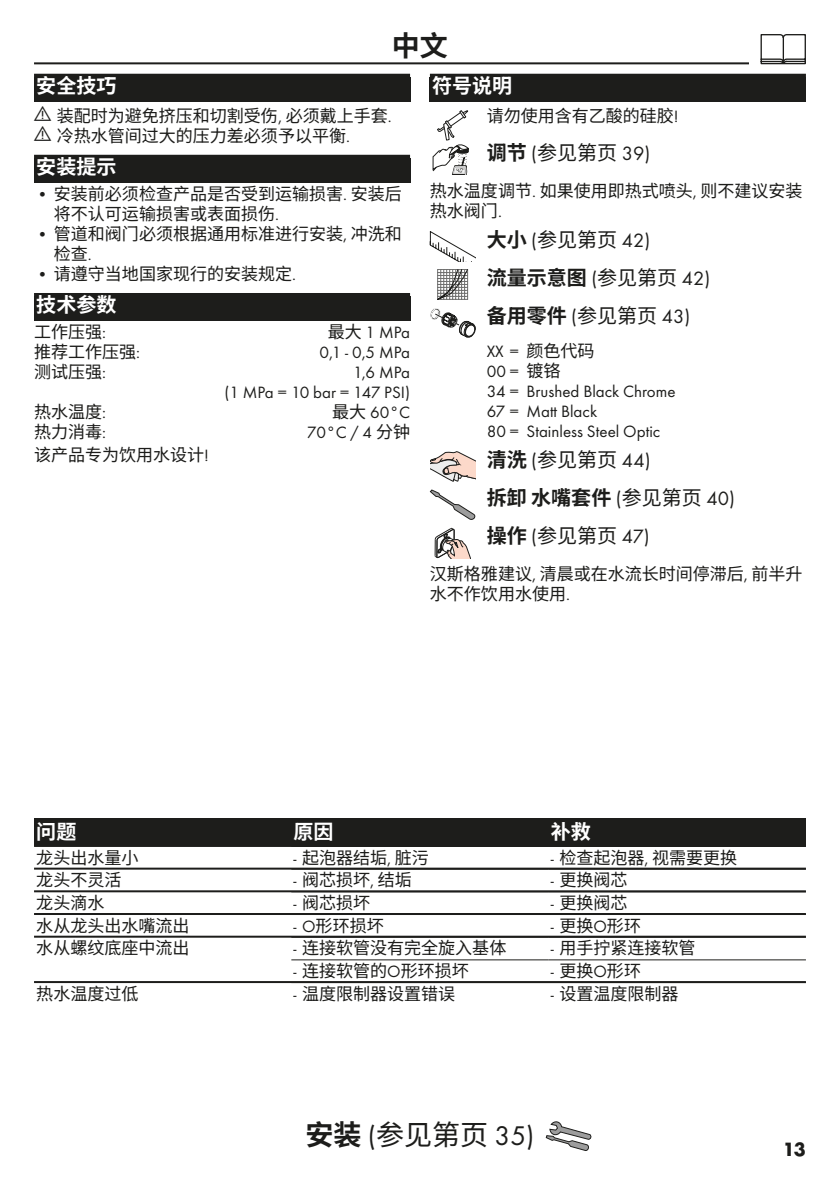
<style>
.page{position:relative;width:840px;height:1191px;background:#fff}
.page>*{position:absolute;margin:0;border:0;box-sizing:border-box;transform-origin:0 0}
.Montage_mit_Symbol_ZH{font:28px "Futura TOT Boo";color:#1d1d1b}
.Sprache_Rahmenwechsel_ZH{font:700 28px "Noto Sans SC";color:#1d1d1b}
.Ueberschrift_Grafik_ZH{font:700 20px "Noto Sans SC";color:#1d1d1b}
.Ueberschrift_Grafik__folgeText_ZH{font:20px "Futura TOT Boo";color:#1d1d1b}
.Ueberschrift_Grafik_ZH-2{font:20px "Futura TOT Boo";color:#1d1d1b}
.Ueberschrift_ZH{font:700 20px "Noto Sans SC";color:#fff}
.Tabelle_Kopf_ZH{font:700 20px "Noto Sans SC";color:#fff}
.Ueberschrift___ZH{font:700 20px "Noto Sans SC";color:#fff}
.t1{font:700 20px "Futura TOT";color:#1d1d1b}
.Normaltext_nach_Grafik_ZH{font:17px/20px "Noto Sans SC";color:#1d1d1b}
.Farbe_ZH{font:17px "Futura TOT Boo";color:#1d1d1b}
.Techn__Daten_ZH{font:17px "Futura TOT Boo";color:#1d1d1b}
.Tabelle_Spalte_ZH{font:17px "Noto Sans SC";color:#1d1d1b}
.Techn__Daten_ZH-2{font:17px "Noto Sans SC";color:#1d1d1b}
.Normaltext_Grafik_ZH{font:17px "Noto Sans SC";color:#1d1d1b}
.Normaltext_ZH{font:17px "Noto Sans SC";color:#1d1d1b}
.Farbe_ZH-2{font:17px "Noto Sans SC";color:#1d1d1b}
.s1{font-family:"Glyphen fuer TD"}
.s2{font-family:"Futura TOT Boo"}
.s3{font-family:"Noto Sans SC"}
.s4{font-family:"Noto Sans SC";font-weight:700}
.s5{font-family:"Futura TOT Boo";font-weight:400}
.s6{font-weight:400}
</style>
<div class="page">
<hr style="left:34px;top:62px;width:771px;height:2px;background:#1d1d1b">
<div style="left:748px;top:34px;width:68px;height:34px;background:#fff"></div>
<svg style="left:760px;top:34px;width:45px;height:30px"></svg>
<svg style="left:545px;top:1121px;width:46px;height:29px"></svg>
<div style="left:34px;top:74px;width:376px;height:28px;background:#1d1d1b"></div>
<div style="left:34px;top:155px;width:376px;height:28px;background:#1d1d1b"></div>
<div style="left:34px;top:293px;width:376px;height:28px;background:#1d1d1b"></div>
<div style="left:429px;top:74px;width:376px;height:28px;background:#1d1d1b"></div>
<svg style="left:432px;top:110px;width:36px;height:65px"></svg>
<svg style="left:429px;top:231px;width:46px;height:30px"></svg>
<svg style="left:437px;top:269px;width:31px;height:30px"></svg>
<svg style="left:430px;top:308px;width:45px;height:30px"></svg>
<svg style="left:430px;top:451px;width:45px;height:30px"></svg>
<svg style="left:429px;top:489px;width:46px;height:31px"></svg>
<svg style="left:434px;top:528px;width:36px;height:30px"></svg>
<div style="left:34px;top:818px;width:260px;height:28px;background:#1d1d1b"></div>
<div style="left:288px;top:818px;width:263px;height:28px;background:#1d1d1b"></div>
<div style="left:545px;top:818px;width:260px;height:28px;background:#1d1d1b"></div>
<hr style="left:34px;top:845px;width:771px;height:2px;background:#1d1d1b">
<hr style="left:34px;top:867px;width:771px;height:2px;background:#1d1d1b">
<hr style="left:34px;top:890px;width:771px;height:2px;background:#1d1d1b">
<hr style="left:34px;top:913px;width:771px;height:2px;background:#1d1d1b">
<hr style="left:34px;top:935px;width:771px;height:2px;background:#1d1d1b">
<hr style="left:291px;top:959px;width:257px;height:1px;background:#1d1d1b">
<hr style="left:548px;top:959px;width:257px;height:1px;background:#1d1d1b">
<hr style="left:34px;top:981px;width:771px;height:2px;background:#1d1d1b">
<p class="Sprache_Rahmenwechsel_ZH" style="left:392px;top:30px;width:57px">中文</p>
<p class="Ueberschrift___ZH" style="left:36px;top:75px;width:81px">安全技巧</p>
<p class="Normaltext_nach_Grafik_ZH" style="left:34px;top:106px;width:359px"><span class="s1">!</span> 装配时为避免挤压和切割受伤<span class="s2">,</span> 必须戴上手套<span class="s2">.</span></p>
<p class="Normaltext_nach_Grafik_ZH" style="left:34px;top:126px;width:317px"><span class="s1">!</span> 冷热水管间过大的压力差必须予以平衡<span class="s2">.</span></p>
<p class="Ueberschrift_ZH" style="left:36px;top:156px;width:81px">安装提示</p>
<p class="Normaltext_nach_Grafik_ZH" style="left:54px;top:184px;width:349px;text-indent:-17px"><span class="s2">•</span> 安装前必须检查产品是否受到运输损害<span class="s2">.</span> 安装后将不认可运输损害或表面损伤<span class="s2">.</span></p>
<p class="Normaltext_nach_Grafik_ZH" style="left:54px;top:224px;width:349px;text-indent:-17px"><span class="s2">•</span> 管道和阀门必须根据通用标准进行安装<span class="s2">,</span> 冲洗和检查<span class="s2">.</span></p>
<p class="Normaltext_nach_Grafik_ZH" style="left:37px;top:264px;width:260px"><span class="s2">•</span> 请遵守当地国家现行的安装规定<span class="s2">.</span></p>
<p class="Ueberschrift_ZH" style="left:36px;top:294px;width:81px">技术参数</p>
<p class="Techn__Daten_ZH-2" style="left:34px;top:322px;width:73px">工作压强<span class="s2">:</span></p>
<p class="Techn__Daten_ZH" style="left:327px;top:322px;width:84px"><span class="s3">最大</span> 1 MPa</p>
<p class="Techn__Daten_ZH-2" style="left:34px;top:342px;width:107px">推荐工作压强<span class="s2">:</span></p>
<p class="Techn__Daten_ZH" style="left:319px;top:342px;width:92px">0,1 - 0,5 MPa</p>
<p class="Techn__Daten_ZH-2" style="left:34px;top:362px;width:73px">测试压强<span class="s2">:</span></p>
<p class="Techn__Daten_ZH" style="left:353px;top:362px;width:58px">1,6 MPa</p>
<p class="Techn__Daten_ZH" style="left:224px;top:382px;width:187px">(1 MPa = 10 bar = 147 PSI)</p>
<p class="Techn__Daten_ZH-2" style="left:34px;top:402px;width:73px">热水温度<span class="s2">:</span></p>
<p class="Techn__Daten_ZH" style="left:332px;top:402px;width:79px"><span class="s3">最大</span> 60°C</p>
<p class="Techn__Daten_ZH-2" style="left:34px;top:422px;width:73px">热力消毒<span class="s2">:</span></p>
<p class="Techn__Daten_ZH" style="left:306px;top:422px;width:105px">70°C / 4 <span class="s3">分钟</span></p>
<p class="Normaltext_ZH" style="left:34px;top:445px;width:176px">该产品专为饮用水设计<span class="s2">!</span></p>
<p class="Ueberschrift_ZH" style="left:432px;top:75px;width:81px">符号说明</p>
<p class="Normaltext_Grafik_ZH" style="left:486px;top:106px;width:193px">请勿使用含有乙酸的硅胶<span class="s2">!</span></p>
<p class="Ueberschrift_Grafik__folgeText_ZH" style="left:486px;top:141px;width:165px"><span class="s4">调节</span> (<span class="s3">参见第页</span> 39)</p>
<p class="Normaltext_nach_Grafik_ZH" style="left:429px;top:181px;width:374px">热水温度调节<span class="s2">.</span> 如果使用即热式喷头<span class="s2">,</span> 则不建议安装热水阀门<span class="s2">.</span></p>
<p class="Ueberschrift_Grafik_ZH-2" style="left:486px;top:228px;width:165px"><span class="s4">大小</span> (<span class="s3">参见第页</span> 42)</p>
<p class="Ueberschrift_Grafik_ZH" style="left:486px;top:266px;width:225px">流量示意图 <span class="s5">(</span><span class="s6">参见第页</span> <span class="s5">42)</span></p>
<p class="Ueberschrift_Grafik_ZH" style="left:486px;top:304px;width:205px">备用零件 <span class="s5">(</span><span class="s6">参见第页</span> <span class="s5">43)</span></p>
<p class="Farbe_ZH-2" style="left:486px;top:341px;width:109px"><span class="s2">XX =</span> 颜色代码</p>
<p class="Farbe_ZH" style="left:486px;top:361px;width:75px">00 = <span class="s3">镀铬</span></p>
<p class="Farbe_ZH" style="left:486px;top:381px;width:190px">34 = Brushed Black Chrome</p>
<p class="Farbe_ZH" style="left:486px;top:401px;width:112px">67 = Matt Black</p>
<p class="Farbe_ZH" style="left:486px;top:421px;width:175px">80 = Stainless Steel Optic</p>
<p class="Ueberschrift_Grafik_ZH-2" style="left:486px;top:448px;width:165px"><span class="s4">清洗</span> (<span class="s3">参见第页</span> 44)</p>
<p class="Ueberschrift_Grafik_ZH" style="left:486px;top:486px;width:250px">拆卸 水嘴套件 <span class="s5">(</span><span class="s6">参见第页</span> <span class="s5">40)</span></p>
<p class="Ueberschrift_Grafik__folgeText_ZH" style="left:486px;top:525px;width:164px"><span class="s4">操作</span> (<span class="s3">参见第页</span> 47)</p>
<p class="Normaltext_nach_Grafik_ZH" style="left:429px;top:564px;width:374px">汉斯格雅建议<span class="s2">,</span> 清晨或在水流长时间停滞后<span class="s2">,</span> 前半升水不作饮用水使用<span class="s2">.</span></p>
<p class="Tabelle_Kopf_ZH" style="left:36px;top:820px;width:41px">问题</p>
<p class="Tabelle_Kopf_ZH" style="left:293px;top:820px;width:41px">原因</p>
<p class="Tabelle_Kopf_ZH" style="left:550px;top:820px;width:41px">补救</p>
<p class="Tabelle_Spalte_ZH" style="left:36px;top:847px;width:103px">龙头出水量小</p>
<p class="Normaltext_nach_Grafik_ZH" style="left:293px;top:847px;width:137px"><span class="s2">-</span> 起泡器结垢<span class="s2">,</span> 脏污</p>
<p class="Normaltext_nach_Grafik_ZH" style="left:550px;top:847px;width:188px"><span class="s2">-</span> 检查起泡器<span class="s2">,</span> 视需要更换</p>
<p class="Tabelle_Spalte_ZH" style="left:36px;top:870px;width:86px">龙头不灵活</p>
<p class="Normaltext_nach_Grafik_ZH" style="left:293px;top:870px;width:120px"><span class="s2">-</span> 阀芯损坏<span class="s2">,</span> 结垢</p>
<p class="Normaltext_nach_Grafik_ZH" style="left:550px;top:870px;width:78px"><span class="s2">-</span> 更换阀芯</p>
<p class="Tabelle_Spalte_ZH" style="left:36px;top:893px;width:69px">龙头滴水</p>
<p class="Normaltext_nach_Grafik_ZH" style="left:293px;top:893px;width:78px"><span class="s2">-</span> 阀芯损坏</p>
<p class="Normaltext_nach_Grafik_ZH" style="left:550px;top:893px;width:78px"><span class="s2">-</span> 更换阀芯</p>
<p class="Tabelle_Spalte_ZH" style="left:36px;top:915px;width:154px">水从龙头出水嘴流出</p>
<p class="Normaltext_nach_Grafik_ZH" style="left:293px;top:915px;width:92px"><span class="s2">- O</span>形环损坏</p>
<p class="Normaltext_nach_Grafik_ZH" style="left:550px;top:915px;width:92px"><span class="s2">-</span> 更换<span class="s2">O</span>形环</p>
<p class="Tabelle_Spalte_ZH" style="left:36px;top:938px;width:154px">水从螺纹底座中流出</p>
<p class="Normaltext_nach_Grafik_ZH" style="left:293px;top:938px;width:214px"><span class="s2">-</span> 连接软管没有完全旋入基体</p>
<p class="Normaltext_nach_Grafik_ZH" style="left:550px;top:938px;width:146px"><span class="s2">-</span> 用手拧紧连接软管</p>
<p class="Normaltext_nach_Grafik_ZH" style="left:293px;top:961px;width:177px"><span class="s2">-</span> 连接软管的<span class="s2">O</span>形环损坏</p>
<p class="Normaltext_nach_Grafik_ZH" style="left:550px;top:961px;width:92px"><span class="s2">-</span> 更换<span class="s2">O</span>形环</p>
<p class="Tabelle_Spalte_ZH" style="left:36px;top:983px;width:103px">热水温度过低</p>
<p class="Normaltext_nach_Grafik_ZH" style="left:293px;top:983px;width:163px"><span class="s2">-</span> 温度限制器设置错误</p>
<p class="Normaltext_nach_Grafik_ZH" style="left:550px;top:983px;width:129px"><span class="s2">-</span> 设置温度限制器</p>
<p class="Montage_mit_Symbol_ZH" style="left:305px;top:1119px;width:230px"><span class="s4">安装</span> (<span class="s3">参见第页</span> 35)</p>
<p class="t1" style="left:782px;top:1136px;width:24px">13</p>
</div>
